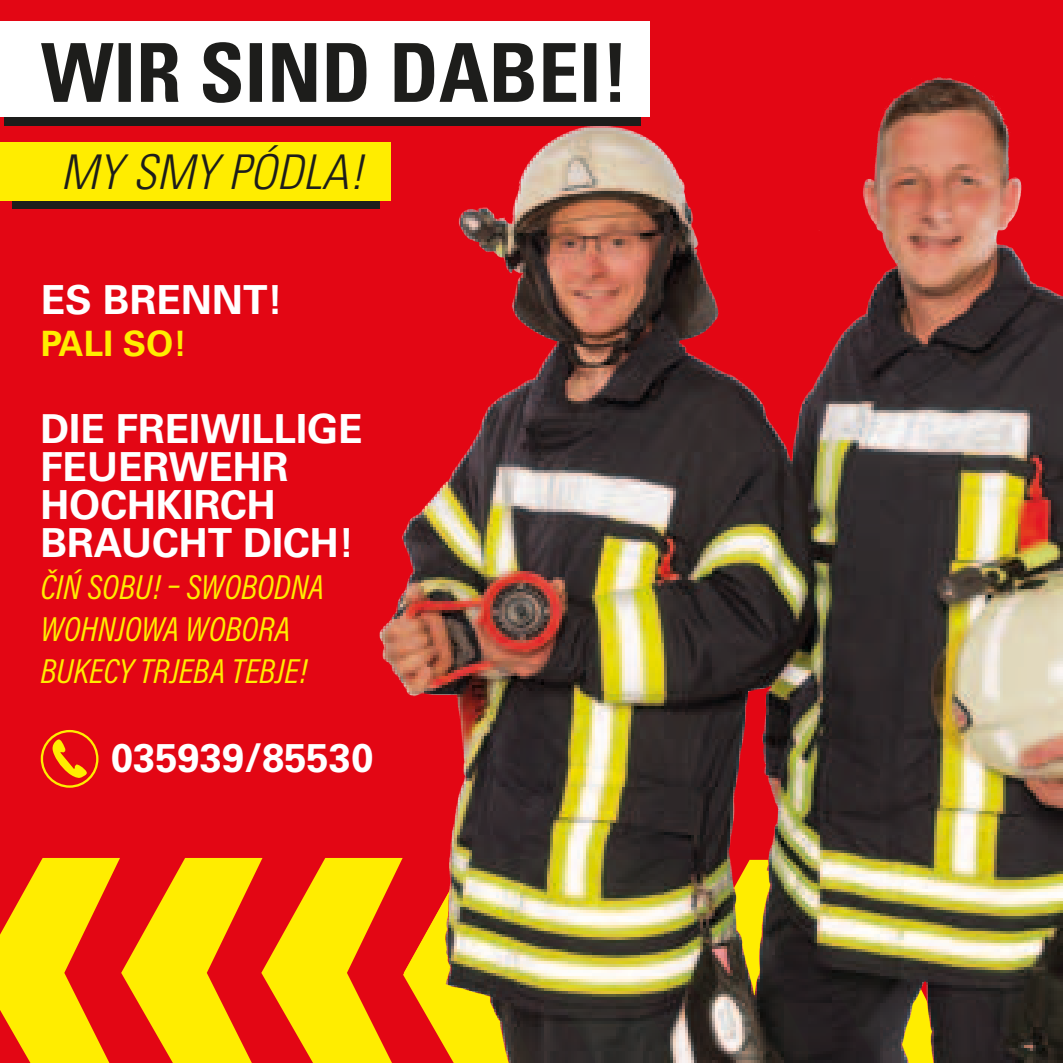
<style>
.page{position:relative;width:1063px;height:1063px;background:#e30614}
.page>*{position:absolute;margin:0;border:0;box-sizing:border-box;transform-origin:0 0}
.t1{font:italic 300 condensed 48px "Univers";color:#1d1d1b}
.t2{font:700 40px/38px "Univers CE";color:#fff}
.t3{font:italic 35px/42px "Acumin Pro Cond";color:#ffed00}
.t4{font:700 35px "Univers CE";color:#ffed00}
</style>
<div class="page">
<svg style="left:0;top:858px;width:261px;height:205px;fill:#ffed00"></svg>
<svg style="left:261px;top:858px;width:113px;height:205px;fill:#ffed00"></svg>
<div style="left:374px;top:68px;width:689px;height:995px;background:#e30614;opacity:.75"></div>
<div style="left:5px;top:31px;width:636px;height:95px;background:#1d1d1b"></div>
<div style="left:0;top:21px;width:649px;height:96px;background:#fff"></div>
<svg style="left:41px;top:42px;width:580px;height:61px"></svg>
<div style="left:12px;top:146px;width:368px;height:63px;background:#1d1d1b"></div>
<div style="left:0;top:142px;width:391px;height:58px;background:#ffed00"></div>
<svg style="left:41px;top:730px;width:57px;height:58px"></svg>
<p class="t1" style="left:61px;top:144px;width:305px">MY SMY PÓDLA!</p>
<p class="t2" style="left:41px;top:282px;width:244px">ES BRENNT!</p>
<p class="t4" style="left:41px;top:323px;width:148px">PALI SO!</p>
<p class="t2" style="left:40px;top:411px;width:324px">DIE FREIWILLIGE<br>FEUERWEHR<br>HOCHKIRCH<br>BRAUCHT DICH!</p>
<p class="t3" style="left:40px;top:565px;width:285px">ČIŃ SOBU! – SWOBODNA<br>WOHNJOWA WOBORA<br>BUKECY TRJEBA TEBJE!</p>
<p class="t2" style="left:111px;top:741px;width:264px">035939/85530</p>
</div>
